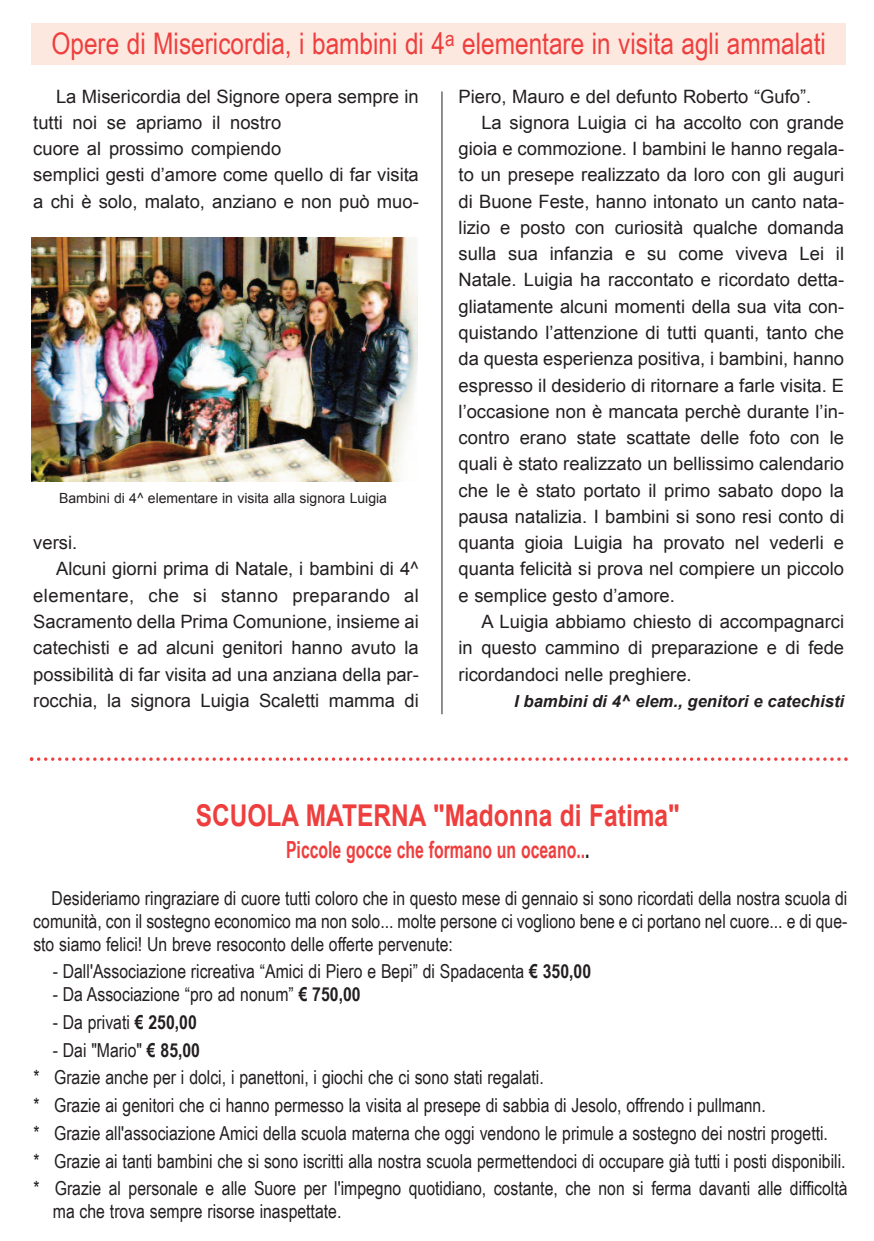
<style>
.page{position:relative;width:874px;height:1241px;background:#fff}
.page>*{position:absolute;margin:0;border:0;box-sizing:border-box;transform-origin:0 0}
.t1{font:700 29.93px "Arial";color:#ee3f3e;scale:.82 1}
.t2{font:29.75px "Arial Narrow";color:#ee3f3e}
.t3{font:700 23.62px "Arial Narrow";color:#ee3f3e;scale:.82 1}
.t4{font:19.25px/27.7px "Arial Narrow";color:#231f20;text-align:justify}
.t5{font:18.38px/26.2px "Arial";color:#231f20}
.t6{font:18.38px "Arial";letter-spacing:.02em;color:#231f20}
.t7{font:italic 700 16.62px "Arial";color:#231f20}
.t8{font:14px "Arial";color:#231f20}
.s1{color:#231f20}
.s2{font-weight:700}
</style>
<div class="page">
<div style="left:32px;top:23px;width:813px;height:42px;background:#fde8e0"></div>
<svg style="left:30px;top:757px;width:817px;height:3px"></svg>
<img style="left:32px;top:237px;width:385px;height:244px">
<hr style="left:441px;top:91px;width:1px;height:623px;background:#231f20">
<h2 class="t2" style="left:51px;top:26px;width:775px">Opere di Misericordia, i bambini di 4<sup>a</sup> elementare in visita agli ammalati</h2>
<p class="t5" style="left:33px;top:83px;width:387px;text-indent:23px">La Misericordia del Signore opera sempre in tutti noi se apriamo il nostro<br>cuore al prossimo compiendo<br>semplici gesti d’amore come quello di far visita a chi è solo, malato, anziano e non può muo-</p>
<p class="t8" style="left:59px;top:490px;width:329px">Bambini di 4^ elementare in visita alla signora Luigia</p>
<p class="t5" style="left:33px;top:529px;width:45px">versi.</p>
<p class="t5" style="left:56px;top:556px;width:364px">Alcuni giorni prima di Natale, i bambini di 4^</p>
<p class="t6" style="left:33px;top:585px;width:387px">elementare, che si stanno preparando al</p>
<p class="t5" style="left:33px;top:608px;width:387px">Sacramento della Prima Comunione, insieme ai</p>
<p class="t5" style="left:33px;top:634px;width:387px">catechisti e ad alcuni genitori hanno avuto la</p>
<p class="t5" style="left:33px;top:661px;width:387px">possibilità di far visita ad una anziana della par-</p>
<p class="t5" style="left:33px;top:687px;width:387px">rocchia, la signora Luigia Scaletti mamma di</p>
<p class="t5" style="left:458px;top:83px;width:354px">Piero, Mauro e del defunto Roberto “Gufo”.</p>
<p class="t5" style="left:481px;top:109px;width:364px">La signora Luigia ci ha accolto con grande</p>
<p class="t5" style="left:458px;top:136px;width:387px">gioia e commozione. I bambini le hanno regala-</p>
<p class="t5" style="left:458px;top:162px;width:387px">to un presepe realizzato da loro con gli auguri</p>
<p class="t5" style="left:458px;top:188px;width:387px">di Buone Feste, hanno intonato un canto nata-</p>
<p class="t5" style="left:458px;top:214px;width:387px">lizio e posto con curiosità qualche domanda</p>
<p class="t5" style="left:458px;top:241px;width:387px">sulla sua infanzia e su come viveva Lei il</p>
<p class="t5" style="left:458px;top:267px;width:387px">Natale. Luigia ha raccontato e ricordato detta-</p>
<p class="t5" style="left:458px;top:293px;width:387px">gliatamente alcuni momenti della sua vita con-</p>
<p class="t5" style="left:458px;top:319px;width:387px">quistando l’attenzione di tutti quanti, tanto che</p>
<p class="t5" style="left:458px;top:346px;width:387px">da questa esperienza positiva, i bambini, hanno</p>
<p class="t5" style="left:458px;top:372px;width:387px">espresso il desiderio di ritornare a farle visita. E</p>
<p class="t5" style="left:458px;top:398px;width:387px">l’occasione non è mancata perchè durante l’in-</p>
<p class="t5" style="left:458px;top:424px;width:387px">contro erano state scattate delle foto con le</p>
<p class="t5" style="left:458px;top:451px;width:387px">quali è stato realizzato un bellissimo calendario</p>
<p class="t5" style="left:458px;top:477px;width:387px">che le è stato portato il primo sabato dopo la</p>
<p class="t5" style="left:458px;top:503px;width:387px">pausa natalizia. I bambini si sono resi conto di</p>
<p class="t5" style="left:458px;top:529px;width:387px">quanta gioia Luigia ha provato nel vederli e</p>
<p class="t5" style="left:458px;top:556px;width:387px">quanta felicità si prova nel compiere un piccolo</p>
<p class="t5" style="left:458px;top:582px;width:218px">e semplice gesto d’amore.</p>
<p class="t5" style="left:481px;top:608px;width:364px">A Luigia abbiamo chiesto di accompagnarci</p>
<p class="t5" style="left:458px;top:634px;width:387px">in questo cammino di preparazione e di fede</p>
<p class="t5" style="left:458px;top:661px;width:234px">ricordandoci nelle preghiere.</p>
<p class="t7" style="left:514px;top:691px;width:331px">I bambini di 4^ elem., genitori e catechisti</p>
<h1 class="t1" style="left:195px;top:799px;width:591px">SCUOLA MATERNA "Madonna di Fatima"</h1>
<p class="t3" style="left:286px;top:835px;width:371px">Piccole gocce che formano un oceano..<span class="s1">.</span></p>
<p class="t4" style="left:33px;top:886px;width:815px;line-height:22.8px;text-indent:18px">Desideriamo ringraziare di cuore tutti coloro che in questo mese di gennaio si sono ricordati della nostra scuola di comunità, con il sostegno economico ma non solo... molte persone ci vogliono bene e ci portano nel cuore... e di que&shy;sto siamo felici! Un breve resoconto delle offerte pervenute:</p>
<p class="t4" style="left:53px;top:957px;width:539px">- Dall'Associazione ricreativa “Amici di Piero e Bepi” di Spadacenta <span class="s2">€ 350,00</span></p>
<p class="t4" style="left:53px;top:980px;width:309px">- Da Associazione “pro ad nonum” <span class="s2">€ 750,00</span></p>
<p class="t4" style="left:53px;top:1007px;width:145px">- Da privati <span class="s2">€ 250,00</span></p>
<p class="t4" style="left:33px;top:1035px;width:815px;text-align:left;text-indent:19px">- Dai "Mario" <span class="s2">€ 85,00<br></span>* Grazie anche per i dolci, i panettoni, i giochi che ci sono stati regalati.<br>* Grazie ai genitori che ci hanno permesso la visita al presepe di sabbia di Jesolo, offrendo i pullmann.<br>* Grazie all'associazione Amici della scuola materna che oggi vendono le primule a sostegno dei nostri progetti.<br>* Grazie ai tanti bambini che si sono iscritti alla nostra scuola permettendoci di occupare già tutti i posti disponibili. * Grazie al personale e alle Suore per l'impegno quotidiano, costante, che non si ferma davanti alle difficoltà</p>
<p class="t4" style="left:53px;top:1196px;width:290px">ma che trova sempre risorse inaspettate.</p>
</div>
